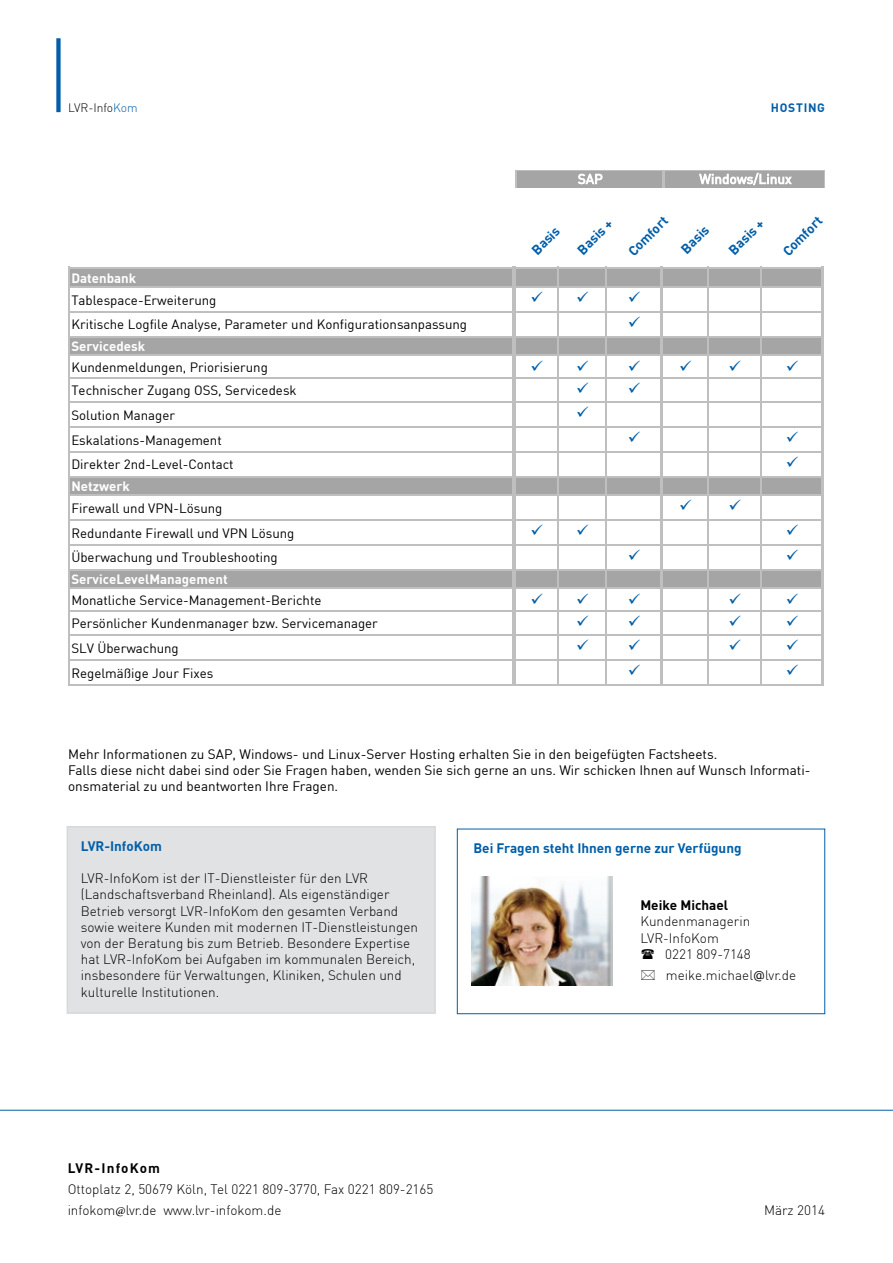
<style>
.page{position:relative;width:893px;height:1263px;background:#fff}
.page>*{position:absolute;margin:0;border:0;box-sizing:border-box;transform-origin:0 0}
.t1{font:300 13.5px/16.2px "DIN";color:#000}
.t2{font:13.5px/16.2px "DIN";color:#000}
.t3{font:700 13.5px "DIN";color:#005ea8}
.t4{font:700 13.5px "DIN";color:#000}
.t5{font:13.2px "DIN";color:#000}
.t6{font:700 13.2px "DIN";color:#fff}
.t7{font:300 12px "DIN";color:#000}
.t8{font:700 12px "DIN";letter-spacing:.06em;color:#005ea8}
.s1{color:#005ea8}
.s2{font-family:"Verdana";font-weight:400;font-size:12px}
.s3{font-family:"Minion Pro";font-weight:400}
</style>
<div class="page">
<div style="left:56px;top:38px;width:5px;height:74px;background:#005ea8"></div>
<div style="left:70px;top:268px;width:444px;height:19px;background:#a5a5a5"></div>
<div style="left:515px;top:268px;width:146px;height:19px;background:#a5a5a5"></div>
<div style="left:662px;top:268px;width:160px;height:19px;background:#a5a5a5"></div>
<div style="left:70px;top:336px;width:444px;height:19px;background:#a5a5a5"></div>
<div style="left:515px;top:336px;width:146px;height:19px;background:#a5a5a5"></div>
<div style="left:662px;top:336px;width:160px;height:19px;background:#a5a5a5"></div>
<div style="left:70px;top:477px;width:444px;height:18px;background:#a5a5a5"></div>
<div style="left:515px;top:477px;width:146px;height:18px;background:#a5a5a5"></div>
<div style="left:662px;top:477px;width:160px;height:18px;background:#a5a5a5"></div>
<div style="left:70px;top:570px;width:444px;height:18px;background:#a5a5a5"></div>
<div style="left:515px;top:570px;width:146px;height:18px;background:#a5a5a5"></div>
<div style="left:662px;top:570px;width:160px;height:18px;background:#a5a5a5"></div>
<hr style="left:70px;top:268px;width:444px;height:1px;background:#bfbfbf">
<hr style="left:515px;top:268px;width:147px;height:1px;background:#bfbfbf">
<hr style="left:70px;top:286px;width:444px;height:2px;background:#bfbfbf">
<hr style="left:515px;top:286px;width:147px;height:2px;background:#bfbfbf">
<hr style="left:70px;top:311px;width:444px;height:1px;background:#bfbfbf">
<hr style="left:515px;top:311px;width:147px;height:1px;background:#bfbfbf">
<hr style="left:70px;top:336px;width:444px;height:1px;background:#bfbfbf">
<hr style="left:515px;top:336px;width:147px;height:1px;background:#bfbfbf">
<hr style="left:70px;top:355px;width:444px;height:1px;background:#bfbfbf">
<hr style="left:515px;top:355px;width:147px;height:1px;background:#bfbfbf">
<hr style="left:70px;top:377px;width:444px;height:1px;background:#bfbfbf">
<hr style="left:515px;top:377px;width:147px;height:1px;background:#bfbfbf">
<hr style="left:70px;top:402px;width:444px;height:1px;background:#bfbfbf">
<hr style="left:515px;top:402px;width:147px;height:1px;background:#bfbfbf">
<hr style="left:70px;top:426px;width:444px;height:2px;background:#bfbfbf">
<hr style="left:515px;top:426px;width:147px;height:2px;background:#bfbfbf">
<hr style="left:70px;top:451px;width:444px;height:1px;background:#bfbfbf">
<hr style="left:515px;top:451px;width:147px;height:1px;background:#bfbfbf">
<hr style="left:70px;top:476px;width:444px;height:1px;background:#bfbfbf">
<hr style="left:515px;top:476px;width:147px;height:1px;background:#bfbfbf">
<hr style="left:70px;top:495px;width:444px;height:1px;background:#bfbfbf">
<hr style="left:515px;top:495px;width:147px;height:1px;background:#bfbfbf">
<hr style="left:70px;top:519px;width:444px;height:2px;background:#bfbfbf">
<hr style="left:515px;top:519px;width:147px;height:2px;background:#bfbfbf">
<hr style="left:70px;top:544px;width:444px;height:1px;background:#bfbfbf">
<hr style="left:515px;top:544px;width:147px;height:1px;background:#bfbfbf">
<hr style="left:70px;top:569px;width:444px;height:1px;background:#bfbfbf">
<hr style="left:515px;top:569px;width:147px;height:1px;background:#bfbfbf">
<hr style="left:70px;top:588px;width:444px;height:1px;background:#bfbfbf">
<hr style="left:515px;top:588px;width:147px;height:1px;background:#bfbfbf">
<hr style="left:70px;top:610px;width:444px;height:1px;background:#bfbfbf">
<hr style="left:515px;top:610px;width:147px;height:1px;background:#bfbfbf">
<hr style="left:70px;top:635px;width:444px;height:1px;background:#bfbfbf">
<hr style="left:515px;top:635px;width:147px;height:1px;background:#bfbfbf">
<hr style="left:70px;top:659px;width:444px;height:2px;background:#bfbfbf">
<hr style="left:515px;top:659px;width:147px;height:2px;background:#bfbfbf">
<hr style="left:68px;top:267px;width:2px;height:419px;background:#bfbfbf">
<hr style="left:513px;top:267px;width:1px;height:419px;background:#bfbfbf">
<hr style="left:514px;top:267px;width:1px;height:419px;background:#bfbfbf">
<hr style="left:821px;top:267px;width:2px;height:419px;background:#bfbfbf">
<hr style="left:823px;top:267px;width:1px;height:419px;background:#bfbfbf">
<hr style="left:760px;top:267px;width:1px;height:419px;background:#bfbfbf">
<hr style="left:663px;top:268px;width:160px;height:1px;background:#bfbfbf">
<hr style="left:663px;top:286px;width:160px;height:2px;background:#bfbfbf">
<hr style="left:663px;top:311px;width:160px;height:1px;background:#bfbfbf">
<hr style="left:663px;top:336px;width:160px;height:1px;background:#bfbfbf">
<hr style="left:663px;top:355px;width:160px;height:1px;background:#bfbfbf">
<hr style="left:663px;top:377px;width:160px;height:1px;background:#bfbfbf">
<hr style="left:663px;top:402px;width:160px;height:1px;background:#bfbfbf">
<hr style="left:663px;top:426px;width:160px;height:2px;background:#bfbfbf">
<hr style="left:663px;top:451px;width:160px;height:1px;background:#bfbfbf">
<hr style="left:663px;top:476px;width:160px;height:1px;background:#bfbfbf">
<hr style="left:663px;top:495px;width:160px;height:1px;background:#bfbfbf">
<hr style="left:663px;top:519px;width:160px;height:2px;background:#bfbfbf">
<hr style="left:663px;top:544px;width:160px;height:1px;background:#bfbfbf">
<hr style="left:663px;top:569px;width:160px;height:1px;background:#bfbfbf">
<hr style="left:663px;top:588px;width:160px;height:1px;background:#bfbfbf">
<hr style="left:663px;top:610px;width:160px;height:1px;background:#bfbfbf">
<hr style="left:663px;top:635px;width:160px;height:1px;background:#bfbfbf">
<hr style="left:663px;top:659px;width:160px;height:2px;background:#bfbfbf">
<hr style="left:70px;top:684px;width:754px;height:2px;background:#bfbfbf">
<div style="left:67px;top:827px;width:368px;height:186px;background:#e1e2e3"></div>
<div style="left:67px;top:826px;width:369px;height:188px;border:2px solid #d7d8d9"></div>
<div style="left:457px;top:829px;width:368px;height:185px;border:1px solid #005ea8"></div>
<img style="left:472px;top:876px;width:140px;height:109px">
<div style="left:517px;top:171px;width:146px;height:17px;background:#a5a5a5"></div>
<div style="left:664px;top:171px;width:161px;height:17px;background:#a5a5a5"></div>
<svg style="left:578px;top:174px;width:24px;height:10px"></svg>
<svg style="left:699px;top:173px;width:93px;height:12px"></svg>
<svg style="left:515px;top:171px;width:2px;height:17px"></svg>
<svg style="left:663px;top:171px;width:2px;height:17px"></svg>
<hr style="left:0;top:1110px;width:893px;height:1px;background:#005ea8">
<svg style="left:532px;top:267px;width:209px;height:417px"></svg>
<p class="t7" style="left:68px;top:100px;width:71px">LVR-Info<span class="s1">Kom</span></p>
<p class="t6" style="left:72px;top:269px;width:66px">Datenbank</p>
<p class="t5" style="left:71px;top:291px;width:147px">Tablespace-Erweiterung</p>
<p class="t5" style="left:71px;top:316px;width:397px">Kritische Logfile Analyse, Parameter und Konfigurationsanpassung</p>
<p class="t6" style="left:72px;top:338px;width:75px">Servicedesk</p>
<p class="t5" style="left:71px;top:358px;width:198px">Kundenmeldungen, Priorisierung</p>
<p class="t5" style="left:71px;top:382px;width:227px">Technischer Zugang OSS, Servicedesk</p>
<p class="t5" style="left:71px;top:407px;width:105px">Solution Manager</p>
<p class="t5" style="left:71px;top:432px;width:152px">Eskalations-Management</p>
<p class="t5" style="left:71px;top:456px;width:164px">Direkter 2nd-Level-Contact</p>
<p class="t6" style="left:72px;top:478px;width:60px">Netzwerk</p>
<p class="t5" style="left:71px;top:500px;width:153px">Firewall und VPN-Lösung</p>
<p class="t5" style="left:71px;top:525px;width:225px">Redundante Firewall und VPN Lösung</p>
<p class="t5" style="left:71px;top:549px;width:208px">Überwachung und Troubleshooting</p>
<p class="t6" style="left:72px;top:571px;width:158px">ServiceLevelManagement</p>
<p class="t5" style="left:71px;top:592px;width:252px">Monatliche Service-Management-Berichte</p>
<p class="t5" style="left:71px;top:615px;width:308px">Persönlicher Kundenmanager bzw. Servicemanager</p>
<p class="t5" style="left:71px;top:640px;width:109px">SLV Überwachung</p>
<p class="t5" style="left:71px;top:665px;width:144px">Regelmäßige Jour Fixes</p>
<p class="t8" style="left:771px;top:100px;width:56px">Hosting</p>
<p class="t3" style="left:528px;top:246px;width:36px;rotate:-45deg">Basis</p>
<p class="t3" style="left:573px;top:246px;width:45px;rotate:-45deg">Basis +</p>
<p class="t3" style="left:624px;top:247px;width:54px;rotate:-45deg">Com fort</p>
<p class="t3" style="left:677px;top:245px;width:36px;rotate:-45deg">Basis</p>
<p class="t3" style="left:725px;top:246px;width:45px;rotate:-45deg">Basis +</p>
<p class="t3" style="left:779px;top:247px;width:54px;rotate:-45deg">Com fort</p>
<p class="t2" style="left:68px;top:746px;width:744px">Mehr Informationen zu SAP, Windows- und Linux-Server Hosting erhalten Sie in den beigefügten Factsheets.<br>Falls diese nicht dabei sind oder Sie Fragen haben, wenden Sie sich gerne an uns. Wir schicken Ihnen auf Wunsch Informati&shy;onsmaterial zu und beantworten Ihre Fragen.</p>
<p class="t3" style="left:81px;top:837px;width:82px">LVR-I nfoKom</p>
<p class="t1" style="left:81px;top:870px;width:339px">LVR-InfoKom ist der IT-Dienstleister für den LVR (Landschaftsverband Rheinland). Als eigenständiger Betrieb versorgt LVR-InfoKom den gesamten Verband sowie weitere Kunden mit modernen IT-Dienstleistungen von der Beratung bis zum Betrieb. Besondere Expertise hat LVR-InfoKom bei Aufgaben im kommunalen Bereich, insbesondere für Verwaltungen, Kliniken, Schulen und kulturelle Institutionen.</p>
<p class="t3" style="left:473px;top:839px;width:270px">Bei Fragen steht I hnen gerne zur Verfügung</p>
<p class="t4" style="left:640px;top:896px;width:89px">Meike M ichael</p>
<p class="t1" style="left:640px;top:913px;width:111px">Kundenmanagerin<br>LVR-InfoKom</p>
<p class="t1" style="left:665px;top:943px;width:132px;line-height:21.3px">0221 809-7148 meike.michael<span class="s2">@</span>lvr.de</p>
<p class="t4" style="left:68px;top:1159px;width:94px">LVR-I nfoKom</p>
<p class="t1" style="left:68px;top:1178px;width:367px;line-height:21.3px">Ottoplatz 2, 50679 Köln, Tel 0221 809-3770, Fax 0221 809-2165 infokom<span class="s3">@</span>lvr.de www.lvr-infokom.de</p>
<p class="t1" style="left:764px;top:1202px;width:62px">März 2014</p>
</div>
